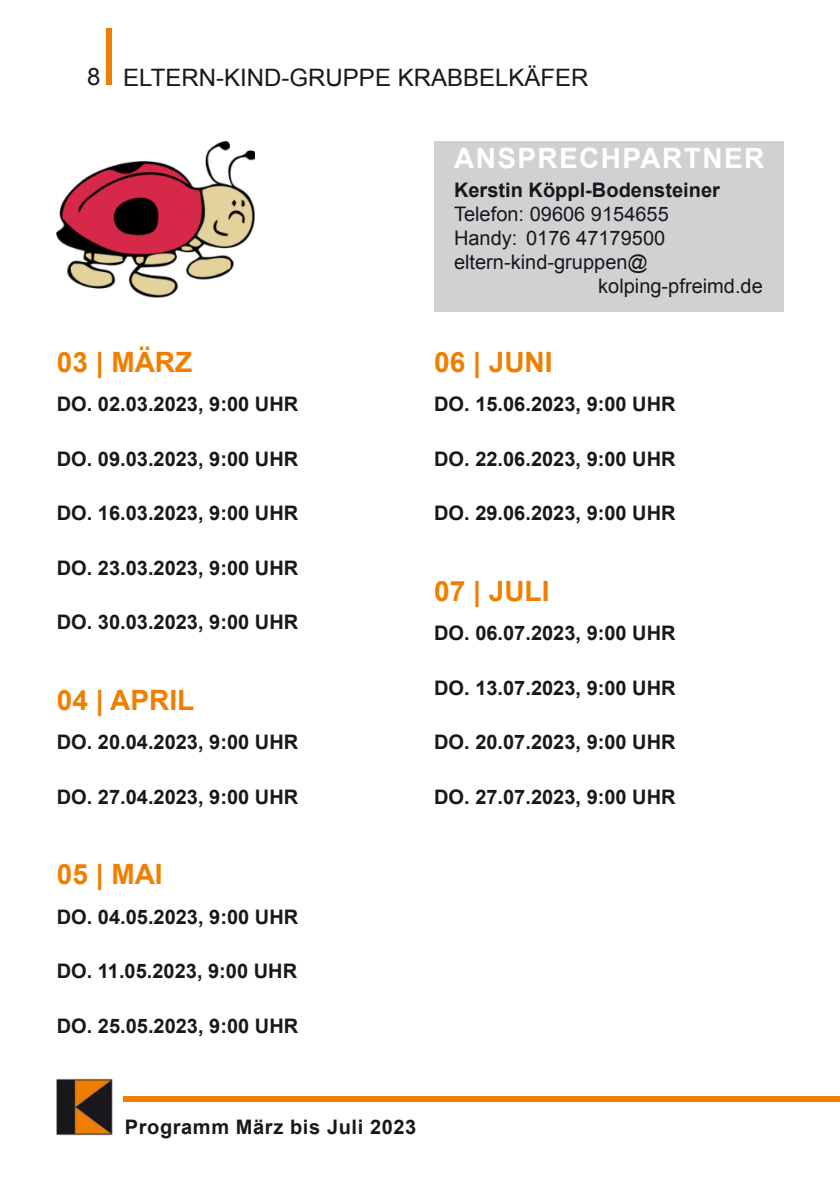
<style>
.page{position:relative;width:840px;height:1191px;background:#fff}
.page>*{position:absolute;margin:0;border:0;box-sizing:border-box;transform-origin:0 0}
.t1{font:700 28px "Arial";color:#ee7f00}
.t2{font:700 28px "Arial";letter-spacing:.05em;color:#fff}
.t3{font:24px "Arial";color:#1a171c}
.t4{font:700 20px "Arial";color:#1a171c}
.t5{font:20px "Arial";color:#1a171c}
.t6{font:700 20px "Arial";letter-spacing:.03em;color:#1a171c}
</style>
<div class="page">
<div style="left:57px;top:1096px;width:782px;height:5px;background:#ee7f00"></div>
<div style="left:106px;top:28px;width:6px;height:57px;background:#ee7f00"></div>
<img style="left:57px;top:1079px;width:65px;height:56px">
<div style="left:434px;top:142px;width:348px;height:170px;background:#d0d1d2"></div>
<img style="left:57px;top:142px;width:197px;height:156px">
<p class="t3" style="left:87px;top:61px;width:15px">8</p>
<p class="t3" style="left:123px;top:61px;width:466px">Eltern-Kind-Gruppe Krabbelkäfer</p>
<h1 class="t2" style="left:454px;top:139px;width:311px">ANSPRECHPARTNER</h1>
<p class="t4" style="left:454px;top:177px;width:267px">KERSTIN KÖPPL-BODENSTEINER</p>
<p class="t5" style="left:454px;top:201px;width:216px">Telefon: 09606 9154655</p>
<p class="t5" style="left:454px;top:225px;width:212px">Handy: 0176 47179500</p>
<p class="t5" style="left:454px;top:249px;width:195px">eltern-kind-gruppen@</p>
<p class="t5" style="left:598px;top:273px;width:166px">kolping-pfreimd.de</p>
<h1 class="t1" style="left:57px;top:344px;width:137px">03 | MÄRZ</h1>
<p class="t4" style="left:57px;top:391px;width:243px">DO. 02.03.2023, 9:00 UHR</p>
<p class="t4" style="left:57px;top:445px;width:243px">DO. 09.03.2023, 9:00 UHR</p>
<p class="t4" style="left:57px;top:500px;width:243px">DO. 16.03.2023, 9:00 UHR</p>
<p class="t4" style="left:57px;top:554px;width:243px">DO. 23.03.2023, 9:00 UHR</p>
<p class="t4" style="left:57px;top:609px;width:243px">DO. 30.03.2023, 9:00 UHR</p>
<h1 class="t1" style="left:57px;top:681px;width:139px">04 | APRIL</h1>
<p class="t4" style="left:57px;top:729px;width:243px">DO. 20.04.2023, 9:00 UHR</p>
<p class="t4" style="left:57px;top:783px;width:243px">DO. 27.04.2023, 9:00 UHR</p>
<h1 class="t1" style="left:57px;top:856px;width:107px">05 | MAI</h1>
<p class="t4" style="left:57px;top:903px;width:243px">DO. 04.05.2023, 9:00 UHR</p>
<p class="t4" style="left:57px;top:958px;width:242px">DO. 11.05.2023, 9:00 UHR</p>
<p class="t4" style="left:57px;top:1012px;width:243px">DO. 25.05.2023, 9:00 UHR</p>
<h1 class="t1" style="left:434px;top:344px;width:120px">06 | JUNI</h1>
<p class="t4" style="left:434px;top:391px;width:243px">DO. 15.06.2023, 9:00 UHR</p>
<p class="t4" style="left:434px;top:445px;width:243px">DO. 22.06.2023, 9:00 UHR</p>
<p class="t4" style="left:434px;top:500px;width:243px">DO. 29.06.2023, 9:00 UHR</p>
<h1 class="t1" style="left:434px;top:573px;width:117px">07 | JULI</h1>
<p class="t4" style="left:434px;top:620px;width:243px">DO. 06.07.2023, 9:00 UHR</p>
<p class="t4" style="left:434px;top:674px;width:243px">DO. 13.07.2023, 9:00 UHR</p>
<p class="t4" style="left:434px;top:729px;width:243px">DO. 20.07.2023, 9:00 UHR</p>
<p class="t4" style="left:434px;top:783px;width:243px">DO. 27.07.2023, 9:00 UHR</p>
<p class="t6" style="left:125px;top:1114px;width:293px">PROGRAMM MÄRZ BIS JULI 2023</p>
</div>
